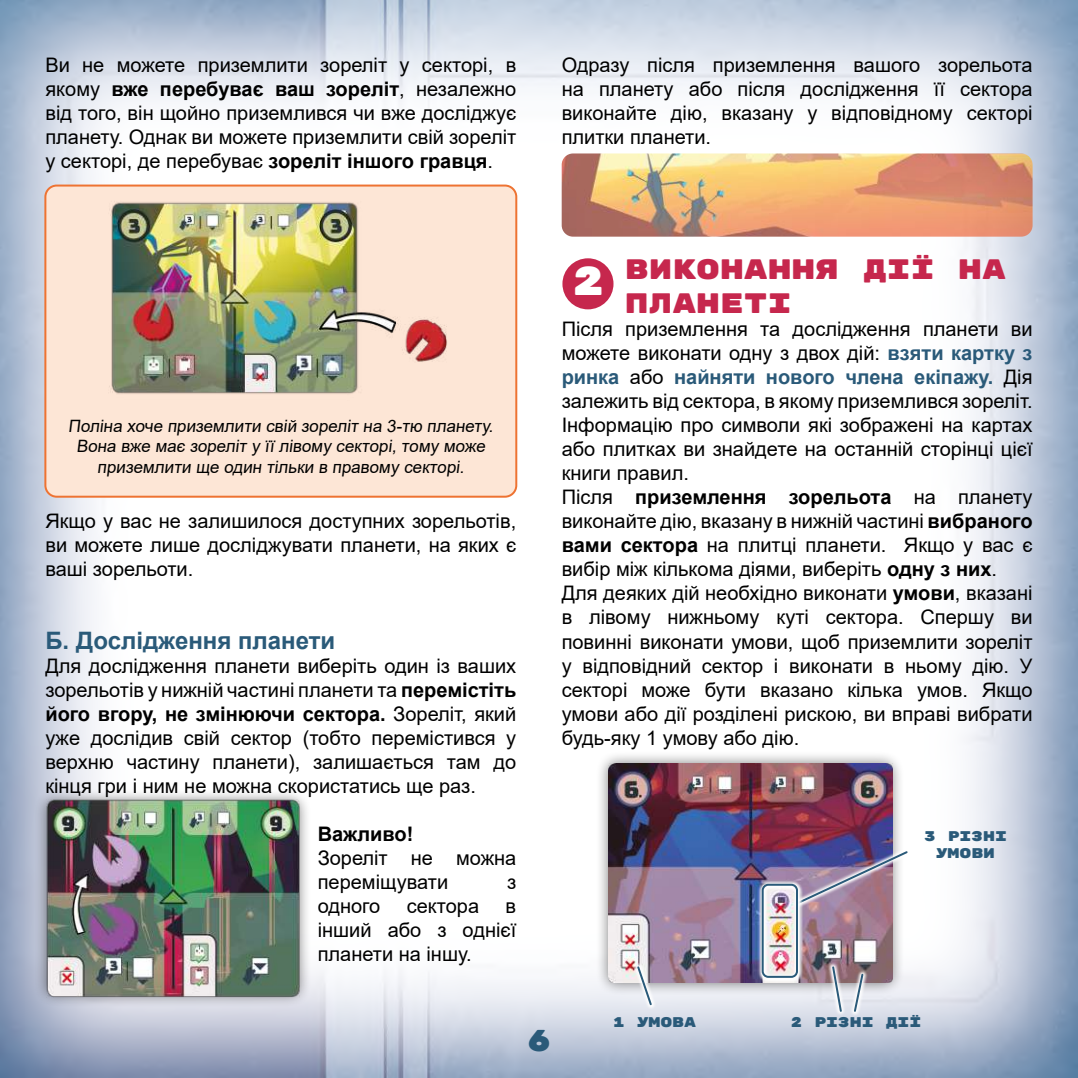
<style>
.page{position:relative;width:1078px;height:1078px;background:#fff}
.page>*{position:absolute;margin:0;border:0;box-sizing:border-box;transform-origin:0 0}
.t1{font:40px "Rubik Mono One";color:#fff}
.t2{font:30px "Rubik Mono One";color:#2a5a79}
.t3{font:28px/33.6px "Rubik Mono One";color:#c6274d}
.t4{font:700 24px "Arial";color:#2a5a79}
.t5{font:20px/24px "Arial";color:#000;text-align:justify}
.t6{font:700 20px "Arial";color:#000}
.t7{font:17px/20.4px "Arial";color:#000;text-align:center}
.t8{font:14px/16.8px "Rubik Mono One";color:#2a5a79;text-align:center}
.s1{font-weight:700}
.s2{font-weight:700;color:#2a5a79}
</style>
<div class="page">
<img style="left:0;top:0;width:1077px;height:1077px">
<div style="left:45px;top:185px;width:471px;height:311px;background:#fde6d6;border-radius:11px"></div>
<div style="left:44px;top:184px;width:473px;height:313px;border:2px solid #ee7332;border-radius:11px"></div>
<img style="left:109px;top:202px;width:338px;height:192px">
<div style="left:34px;top:787px;width:277px;height:220px;background:#000;opacity:.5"></div>
<img style="left:46px;top:799px;width:254px;height:197px">
<img style="left:561px;top:153px;width:471px;height:83px">
<div style="left:595px;top:750px;width:309px;height:245px;background:#000;opacity:.5"></div>
<img style="left:608px;top:763px;width:283px;height:219px">
<svg style="left:827px;top:960px;width:42px;height:56px"></svg>
<svg style="left:632px;top:961px;width:24px;height:48px"></svg>
<svg style="left:635px;top:964px;width:18px;height:42px"></svg>
<div style="left:562px;top:258px;width:51px;height:51px;background:#c6274d;border-radius:50%"></div>
<img style="left:790px;top:846px;width:124px;height:62px">
<img style="left:757px;top:878px;width:45px;height:104px">
<div style="left:761px;top:883px;width:36px;height:94px;border:2px solid #2a5a79;border-radius:6px"></div>
<p class="t5" style="left:45px;top:53px;width:472px">Ви не можете приземлити зореліт у секторі, в якому <span class="s1">вже перебуває ваш зореліт</span>, незалежно від того, він щойно приземлився чи вже досліджує планету. Однак ви можете приземлити свій зореліт у секторі, де перебуває <span class="s1">зореліт іншого гравця</span>.</p>
<p class="t5" style="left:561px;top:53px;width:472px">Одразу після приземлення вашого зорельота на планету або після дослідження її сектора виконайте дію, вказану у відповідному секторі плитки планети.</p>
<p class="t7" style="left:68px;top:415px;width:429px">Поліна хоче приземлити свій зореліт на 3-тю планету.<br>Вона вже має зореліт у її лівому секторі, тому може приземлити ще один тільки в правому секторі.</p>
<p class="t5" style="left:45px;top:509px;width:472px">Якщо у вас не залишилося доступних зорельотів, ви можете лише досліджувати планети, на яких є ваші зорельоти.</p>
<p class="t4" style="left:45px;top:623px;width:291px">Б. Дослідження планети</p>
<p class="t5" style="left:45px;top:653px;width:472px">Для дослідження планети виберіть один із ваших зорельотів у нижній частині планети та <span class="s1">перемістіть його вгору, не змінюючи сектора.</span> Зореліт, який уже дослідив свій сектор (тобто перемістився у верхню частину планети), залишається там до кінця гри і ним не можна скористатись ще раз.</p>
<p class="t6" style="left:317px;top:819px;width:97px">Важливо!</p>
<p class="t5" style="left:317px;top:845px;width:200px">Зореліт не можна переміщувати</p>
<p class="t5" style="left:507px;top:869px;width:11px">з</p>
<p class="t5" style="left:317px;top:893px;width:64px">одного</p>
<p class="t5" style="left:406px;top:893px;width:74px">сектора</p>
<p class="t5" style="left:317px;top:893px;width:200px;text-indent:188px">в інший або з однієї планети на іншу.</p>
<h1 class="t1" style="left:571px;top:261px;width:35px">2</h1>
<h3 class="t3" style="left:624px;top:253px;width:382px">ВИКОНАННЯ ДІЇ НА<br>ПЛАНЕТІ</h3>
<p class="t5" style="left:561px;top:317px;width:472px;text-align:left">Після приземлення та дослідження планети ви можете виконати одну з двох дій: <span class="s2">взяти картку з ринка</span> або <span class="s2">найняти нового члена екіпажу.</span> Дія залежить від сектора, в якому приземлився зореліт.<br>Інформацію про символи які зображені на картах або плитках ви знайдете на останній сторінці цієї книги правил.<br>Після <span class="s1">приземлення зорельота</span> на планету виконайте дію, вказану в нижній частині <span class="s1">вибраного вами сектора</span> на плитці планети. Якщо у вас є вибір між кількома діями, виберіть <span class="s1">одну з них</span>.<br>Для деяких дій необхідно виконати <span class="s1">умови</span>, вказані в лівому нижньому куті сектора. Спершу ви повинні виконати умови, щоб приземлити зореліт у відповідний сектор і виконати в ньому дію. У секторі може бути вказано кілька умов. Якщо умови або дії розділені рискою, ви вправі вибрати будь-яку 1 умову або дію.</p>
<p class="t8" style="left:923px;top:827px;width:85px">3 РІЗНІ<br>УМОВИ</p>
<h2 class="t2" style="left:526px;top:1024px;width:27px">6</h2>
<p class="t8" style="left:612px;top:1013px;width:85px">1 УМОВА</p>
<p class="t8" style="left:790px;top:1013px;width:132px">2 РІЗНІ ДІЇ</p>
</div>
